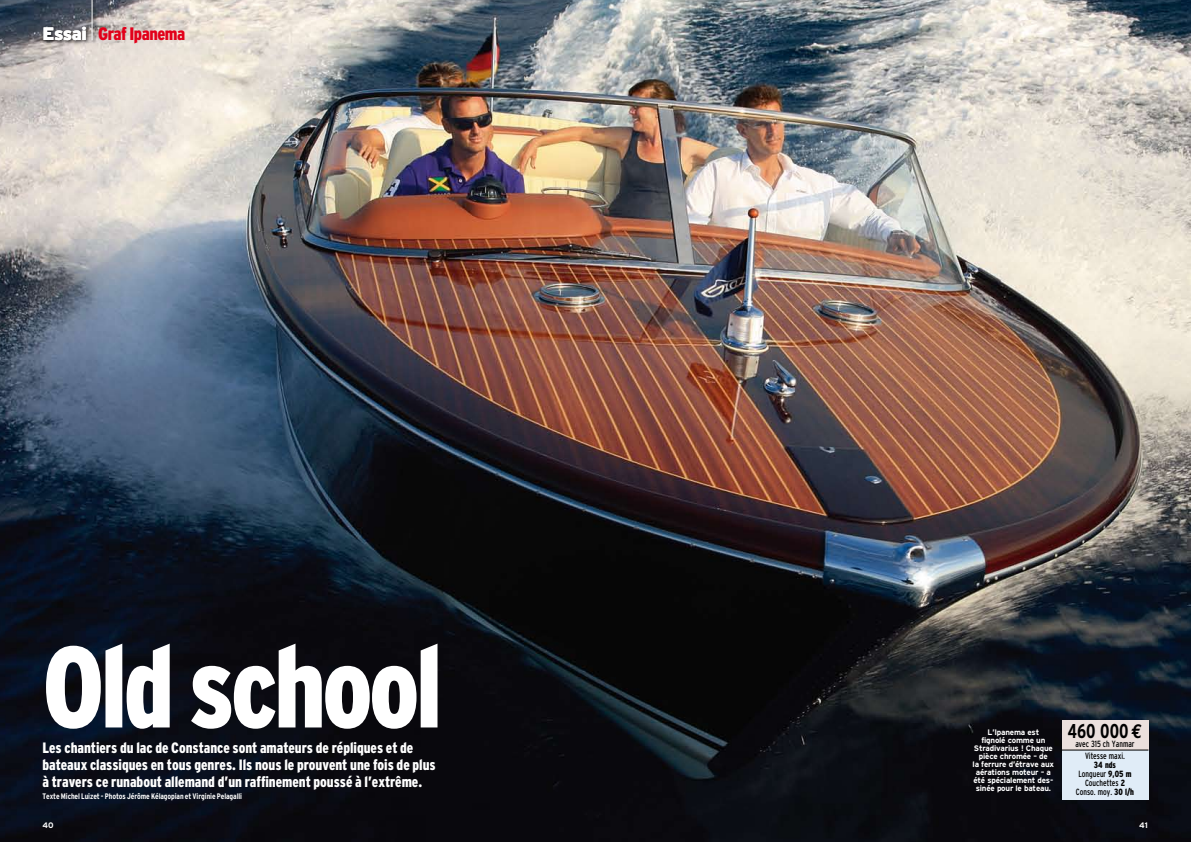
<style>
.page{position:relative;width:1191px;height:842px;background:#fff}
.page>*{position:absolute;margin:0;border:0;box-sizing:border-box;transform-origin:0 0}
.t1{font:900 condensed 115px "Interstate";letter-spacing:-.035em;color:#fff;scale:.95 1}
.t2{font:700 condensed 20px "Interstate";color:#000;scale:.9 1}
.t3{font:900 condensed 18px "Interstate";letter-spacing:-.03em;color:#e2001a}
.t4{font:900 condensed 15px/17px "Interstate";letter-spacing:-.005em;color:#fff}
.t5{font:condensed 9px/9px "Interstate";color:#000;text-align:center;scale:.9 1}
.t6{font:700 8px/8px "Interstate";letter-spacing:-.025em;color:#fff;text-align:center}
.t7{font:700 condensed 8px "Interstate";letter-spacing:-.01em;color:#fff}
.s1{font-stretch:normal;color:#fff}
.s2{font-family:"Euro Mono";font-stretch:normal}
.s3{font-weight:900}
</style>
<div class="page">
<img style="left:0;top:0;width:1191px;height:842px">
<div style="left:1061px;top:721px;width:87px;height:29px;background:#ebe0dd"></div>
<div style="left:1061px;top:750px;width:87px;height:49px;background:#e0ecf7"></div>
<hr style="left:1061px;top:750px;width:87px;height:1px;background:#000">
<div style="left:89px;top:0;width:9px;height:45px;background:#000;opacity:.75"></div>
<hr style="left:92px;top:0;width:1px;height:40px;background:#fff">
<div style="left:42px;top:25px;width:49px;height:20px;background:#000;opacity:.75"></div>
<p class="t3" style="left:43px;top:24px;width:144px"><span class="s1">Essai</span> Graf Ipanema</p>
<h1 class="t1" style="left:43px;top:623px;width:422px">Old school</h1>
<h2 class="t2" style="left:1067px;top:719px;width:84px">460 000<span class="s2">€</span></h2>
<p class="t5" style="left:1075px;top:737px;width:67px;line-height:12.6px">avec 315 ch Yanmar<br>Vitesse maxi.</p>
<p class="t5" style="left:1075px;top:760px;width:66px"><span class="s3">34 nds<br></span>Longueur <span class="s3">9,05 m<br></span>Couchettes <span class="s3">2<br></span>Conso. moy. <span class="s3">30 l/h</span></p>
<p class="t6" style="left:972px;top:728px;width:83px">L’Ipanema est<br>fignolé comme un<br>Stradivarius ! Chaque pièce chromée – de<br>la ferrure d’étrave aux aérations moteur – a été spécialement des&shy;sinée pour le bateau.</p>
<p class="t4" style="left:43px;top:739px;width:395px">Les chantiers du lac de Constance sont amateurs de répliques et de bateaux classiques en tous genres. Ils nous le prouvent une fois de plus à travers ce runabout allemand d’un raffinement poussé à l’extrême.</p>
<p class="t7" style="left:43px;top:791px;width:201px">Texte Michel Luizet - Photos Jérôme Kélagopian et Virginie Pelagalli</p>
<p class="t6" style="left:43px;top:821px;width:13px">40</p>
<p class="t6" style="left:1139px;top:821px;width:10px">41</p>
</div>
